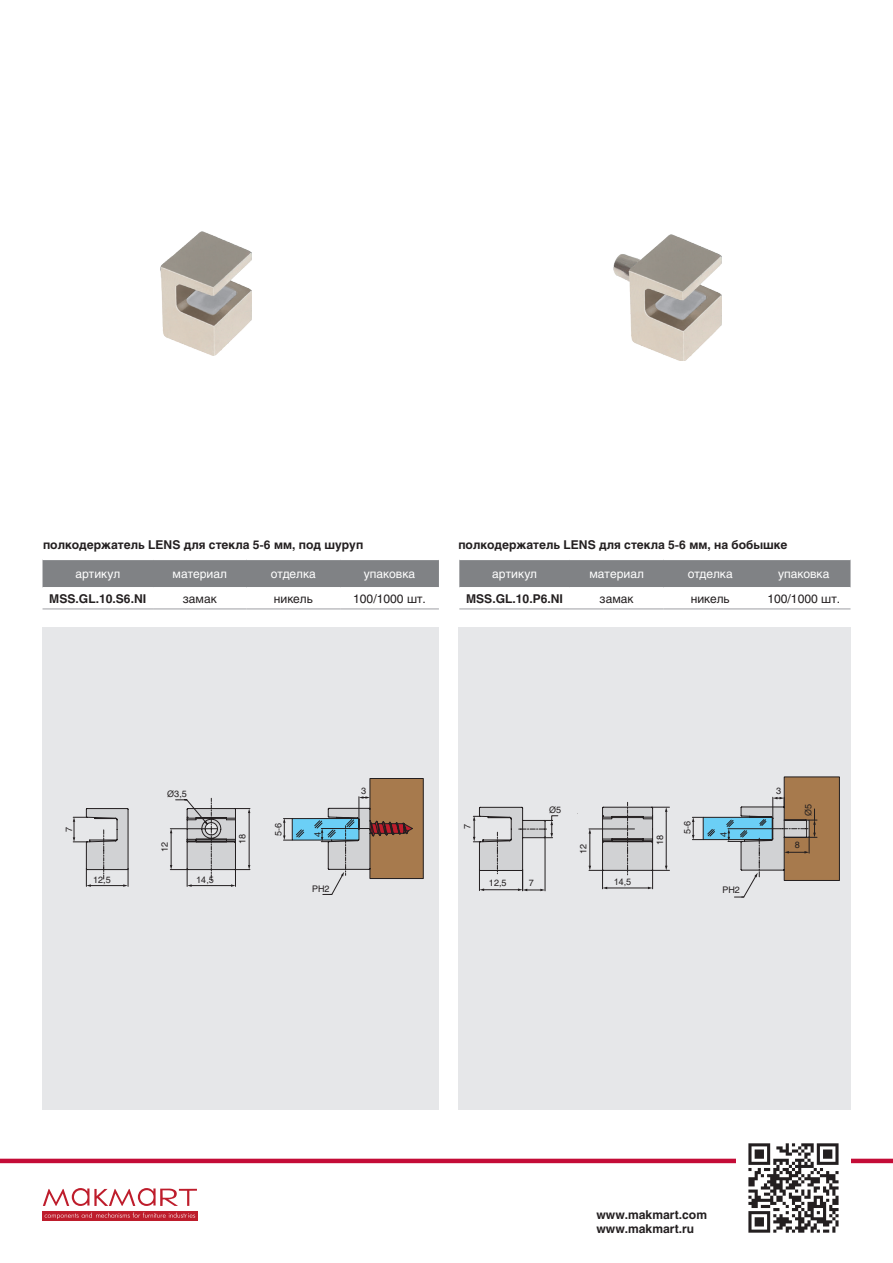
<style>
.page{position:relative;width:893px;height:1263px;background:#fff}
.page>*{position:absolute;margin:0;border:0;box-sizing:border-box;transform-origin:0 0}
.артикулы{font:700 12px/14.4px "Helios C";color:#231f20}
.t1{font:12px "Helios C";color:#fff}
.t2{font:12px "Helios C";color:#231f20}
.схемы{font:9px "Helios C";color:#231f20}
.t3{font:9px "Arial";color:#231f20}
.s1{font-family:"Arial"}
.s2{font-family:"Helios C"}
</style>
<div class="page">
<div style="left:42px;top:1211px;width:156px;height:10px;background:#be1d2c"></div>
<svg style="left:45px;top:1212px;width:150px;height:7px"></svg>
<svg style="left:43px;top:1188px;width:154px;height:18px"></svg>
<hr style="left:0;top:1159px;width:893px;height:4px;background:#c40c37">
<img style="left:737px;top:1143px;width:113px;height:90px">
<div style="left:43px;top:627px;width:396px;height:483px;background:#e6e7e9"></div>
<div style="left:458px;top:627px;width:392px;height:483px;background:#e6e7e9"></div>
<div style="left:43px;top:560px;width:396px;height:27px;background:#808285"></div>
<hr style="left:43px;top:608px;width:110px;height:1px;background:#a8a9ad">
<hr style="left:153px;top:608px;width:94px;height:1px;background:#a8a9ad">
<hr style="left:247px;top:608px;width:93px;height:1px;background:#a8a9ad">
<hr style="left:340px;top:608px;width:99px;height:1px;background:#a8a9ad">
<div style="left:459px;top:560px;width:391px;height:27px;background:#808285"></div>
<hr style="left:459px;top:608px;width:111px;height:1px;background:#a8a9ad">
<hr style="left:570px;top:608px;width:93px;height:1px;background:#a8a9ad">
<hr style="left:663px;top:608px;width:94px;height:1px;background:#a8a9ad">
<hr style="left:757px;top:608px;width:93px;height:1px;background:#a8a9ad">
<img style="left:161px;top:232px;width:90px;height:123px">
<img style="left:613px;top:235px;width:108px;height:126px">
<svg style="left:73px;top:808px;width:56px;height:79px"></svg>
<svg style="left:169px;top:797px;width:82px;height:90px"></svg>
<svg style="left:283px;top:778px;width:140px;height:117px"></svg>
<svg style="left:588px;top:802px;width:82px;height:88px"></svg>
<svg style="left:473px;top:806px;width:86px;height:86px"></svg>
<svg style="left:692px;top:777px;width:148px;height:121px"></svg>
<hr style="left:728px;top:828px;width:52px;height:1px;background:#231f20">
<p class="артикулы" style="left:43px;top:538px;width:322px">полкодержатель LENS для стекла 5-6 мм, под шуруп</p>
<p class="артикулы" style="left:458px;top:538px;width:331px">полкодержатель LENS для стекла 5-6 мм, на бобышке</p>
<p class="t1" style="left:75px;top:567px;width:46px">артикул</p>
<p class="t1" style="left:173px;top:567px;width:56px">материал</p>
<p class="t1" style="left:271px;top:567px;width:47px">отделка</p>
<p class="t1" style="left:364px;top:567px;width:53px">упаковка</p>
<p class="артикулы" style="left:49px;top:591px;width:99px">MSS.GL.10.S6.NI</p>
<p class="t2" style="left:183px;top:591px;width:36px">замак</p>
<p class="t2" style="left:274px;top:591px;width:41px">никель</p>
<p class="t2" style="left:353px;top:591px;width:74px">100/1000 шт.</p>
<p class="t1" style="left:492px;top:567px;width:46px">артикул</p>
<p class="t1" style="left:589px;top:567px;width:56px">материал</p>
<p class="t1" style="left:688px;top:567px;width:47px">отделка</p>
<p class="t1" style="left:778px;top:567px;width:53px">упаковка</p>
<p class="артикулы" style="left:466px;top:591px;width:99px">MSS.GL.10.P6.NI</p>
<p class="t2" style="left:600px;top:591px;width:36px">замак</p>
<p class="t2" style="left:691px;top:591px;width:41px">никель</p>
<p class="t2" style="left:767px;top:591px;width:74px">100/1000 шт.</p>
<p class="схемы" style="left:63px;top:832px;width:7px;rotate:-90deg">7</p>
<p class="схемы" style="left:167px;top:788px;width:21px"><span class="s1">Ø</span>3,5</p>
<p class="схемы" style="left:159px;top:852px;width:12px;rotate:-90deg">12</p>
<p class="схемы" style="left:93px;top:874px;width:19px">12,5</p>
<p class="t3" style="left:196px;top:874px;width:19px">14,5</p>
<p class="схемы" style="left:237px;top:844px;width:12px;rotate:-90deg">18</p>
<p class="схемы" style="left:273px;top:836px;width:15px;rotate:-90deg">5-6</p>
<p class="схемы" style="left:312px;top:837px;width:7px;rotate:-90deg">4</p>
<p class="схемы" style="left:312px;top:883px;width:19px">PH2</p>
<p class="схемы" style="left:361px;top:785px;width:7px">3</p>
<p class="схемы" style="left:462px;top:829px;width:7px;rotate:-90deg">7</p>
<p class="t3" style="left:549px;top:804px;width:14px">Ø<span class="s2">5</span></p>
<p class="схемы" style="left:578px;top:854px;width:12px;rotate:-90deg">12</p>
<p class="схемы" style="left:489px;top:878px;width:19px">12,5</p>
<p class="схемы" style="left:529px;top:878px;width:7px">7</p>
<p class="t3" style="left:614px;top:875px;width:19px">14,5</p>
<p class="схемы" style="left:655px;top:845px;width:12px;rotate:-90deg">18</p>
<p class="схемы" style="left:682px;top:834px;width:15px;rotate:-90deg">5-6</p>
<p class="схемы" style="left:718px;top:836px;width:7px;rotate:-90deg">4</p>
<p class="схемы" style="left:722px;top:884px;width:19px">PH2</p>
<p class="схемы" style="left:776px;top:785px;width:7px">3</p>
<p class="t3" style="left:802px;top:816px;width:14px;rotate:-90deg">Ø<span class="s2">5</span></p>
<p class="схемы" style="left:795px;top:840px;width:7px">8</p>
<p class="артикулы" style="left:596px;top:1207px;width:112px">www.makmart.com www.makmart.ru</p>
</div>
